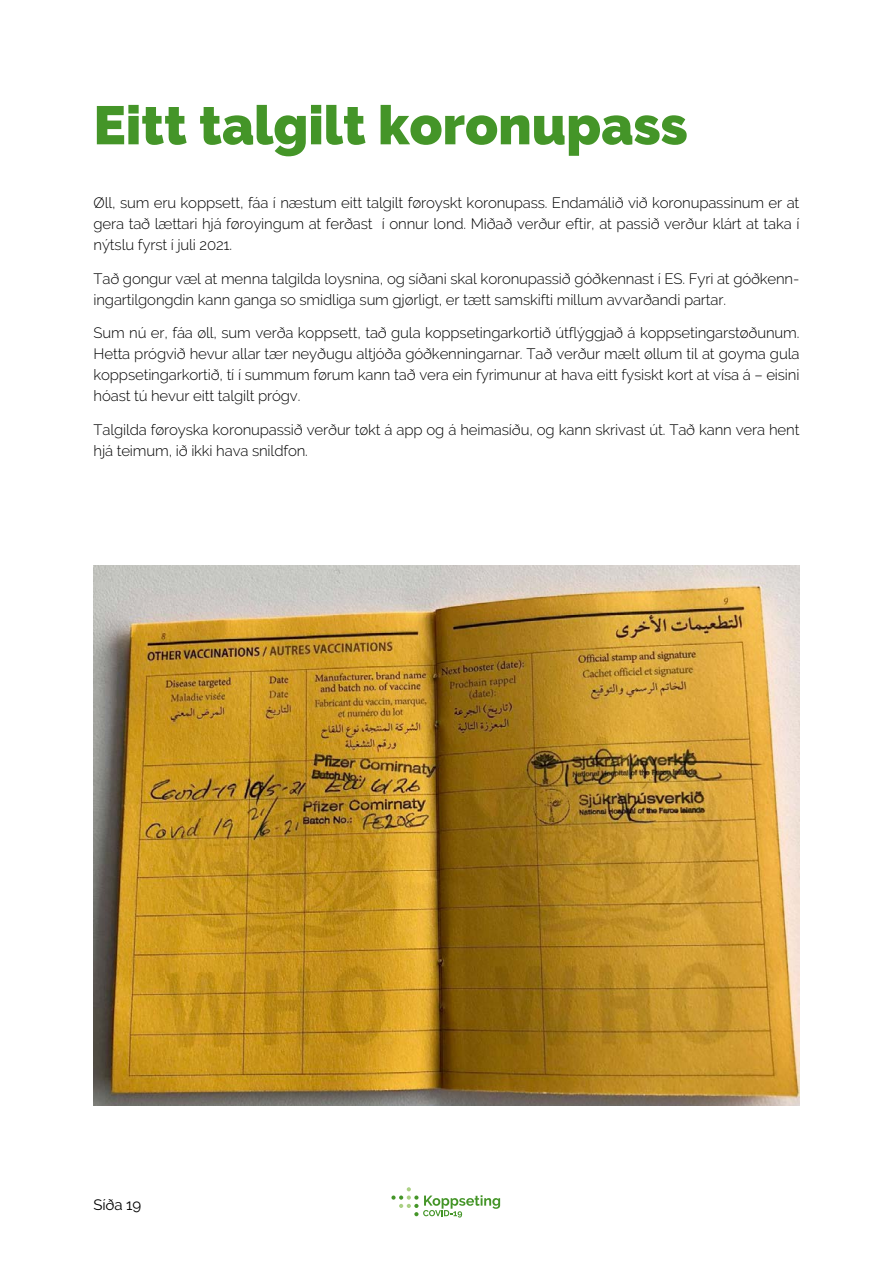
<style>
.page{position:relative;width:893px;height:1263px;background:#fff}
.page>*{position:absolute;margin:0;border:0;box-sizing:border-box;transform-origin:0 0}
.t1{font:900 54px "Raleway";color:#449528}
.t2{font:300 15px/21px "Raleway";letter-spacing:-.01em;color:#000;text-align:justify}
.t3{font:15px "Raleway";letter-spacing:-.01em;color:#000}
</style>
<div class="page">
<svg style="left:391px;top:1187px;width:109px;height:30px"></svg>
<img style="left:94px;top:566px;width:705px;height:540px">
<h1 class="t1" style="left:94px;top:94px;width:596px">Eitt talgilt koronupass</h1>
<p class="t2" style="left:94px;top:192px;width:707px">Øll, sum eru koppsett, fáa í næstum eitt talgilt føroyskt koronupass. Endamálið við koronupassinum er at gera tað lættari hjá føroyingum at ferðast í onnur lond. Miðað verður eftir, at passið verður klárt at taka í nýtslu fyrst í juli 2021.</p>
<p class="t2" style="left:94px;top:268px;width:705px">Tað gongur væl at menna talgilda loysnina, og síðani skal koronupassið góðkennast í ES. Fyri at góðkenn&shy;ingartilgongdin kann ganga so smidliga sum gjørligt, er tætt samskifti millum avvarðandi partar.</p>
<p class="t2" style="left:94px;top:322px;width:707px">Sum nú er, fáa øll, sum verða koppsett, tað gula koppsetingarkortið útflýggjað á koppsetingarstøðunum.<br>Hetta prógvið hevur allar tær neyðugu altjóða góðkenningarnar. Tað verður mælt øllum til at goyma gula koppsetingarkortið, tí í summum førum kann tað vera ein fyrimunur at hava eitt fysiskt kort at vísa á – eisini hóast tú hevur eitt talgilt prógv.</p>
<p class="t2" style="left:94px;top:419px;width:707px">Talgilda føroyska koronupassið verður tøkt á app og á heimasíðu, og kann skrivast út. Tað kann vera hent hjá teimum, ið ikki hava snildfon.</p>
<p class="t3" style="left:94px;top:1196px;width:49px">Síða 19</p>
</div>
